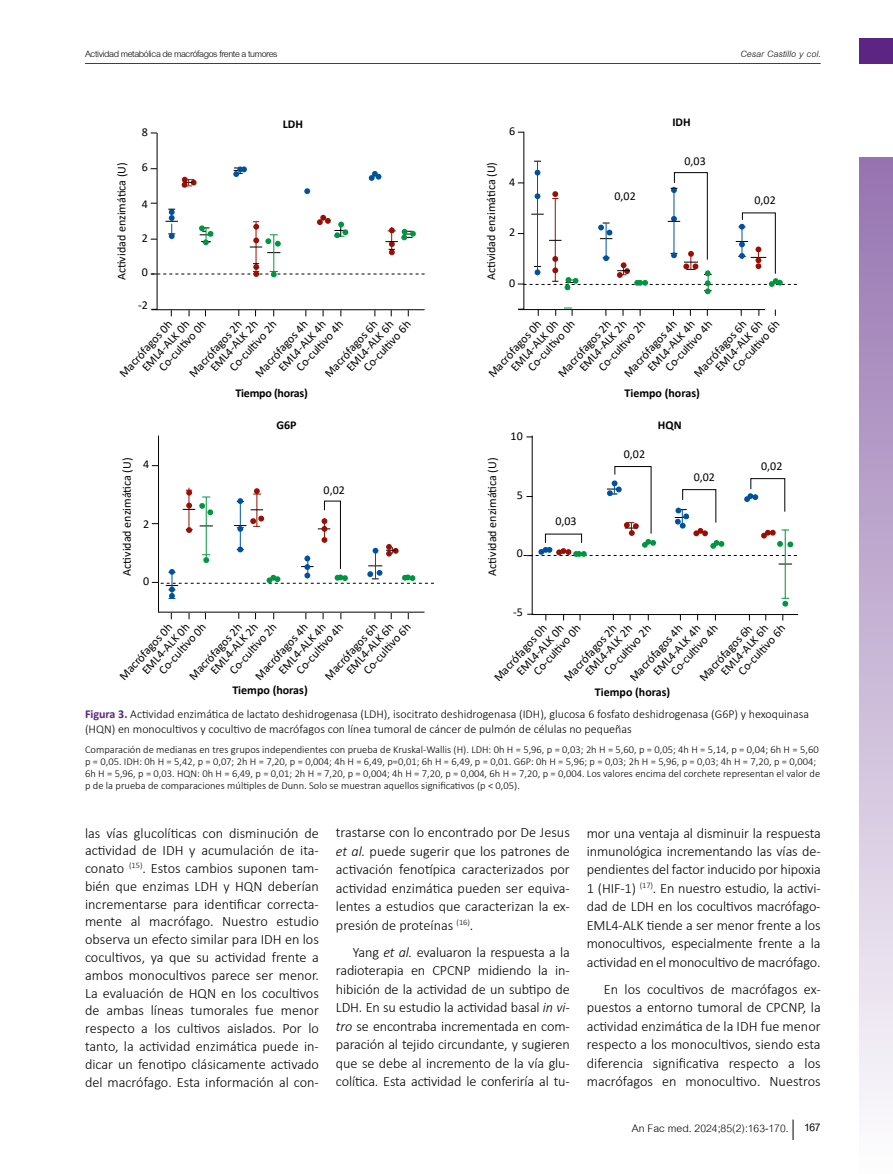
<style>
.page{position:relative;width:893px;height:1174px;background:#fff}
.page>*{position:absolute;margin:0;border:0;box-sizing:border-box;transform-origin:0 0}
.t1{font:15.9px "Cordia UPC";color:#000}
.t2{font:300 14.25px/18.5px "Calibri";letter-spacing:-.01em;color:#000;text-align:justify}
.t3{font:13.5px "Cordia UPC";letter-spacing:-.03em;color:#000}
.t4{font:italic 13.5px "Cordia UPC";color:#000}
.t5{font:12px/25px "Calibri";color:#000}
.t6{font:300 12px/14.4px "Calibri";color:#000}
.t7{font:700 12px "Calibri";color:#000}
.t8{font:700 12px "Calibri";letter-spacing:-.02em;color:#000}
.t9{font:300 10.5px/12px "Calibri";color:#000}
.s1{font-weight:700;color:#5c2483}
.s2{font-style:italic}
.s3{font-size:15.75px}
.s4{font-weight:700;font-size:15.75px}
</style>
<div class="page">
<div style="left:859px;top:157px;width:34px;height:1017px;background:linear-gradient(to bottom,#9673b0,#fefdfe)"></div>
<div style="left:859px;top:38px;width:34px;height:26px;background:#5c2483"></div>
<hr style="left:85px;top:63px;width:736px;height:1px;background:#5c2483">
<svg style="left:793px;top:1119px;width:1px;height:21px"></svg>
<svg style="left:150px;top:132px;width:275px;height:184px"></svg>
<svg style="left:517px;top:131px;width:280px;height:185px"></svg>
<svg style="left:158px;top:435px;width:267px;height:178px"></svg>
<svg style="left:152px;top:488px;width:282px;height:111px"></svg>
<svg style="left:531px;top:435px;width:268px;height:180px"></svg>
<hr style="left:785px;top:530px;width:1px;height:68px;background:#009641">
<svg style="left:524px;top:466px;width:273px;height:91px"></svg>
<svg style="left:782px;top:598px;width:7px;height:8px"></svg>
<p class="t3" style="left:85px;top:45px;width:194px">Actividad metabólica de macrófagos frente a tumores</p>
<p class="t4" style="left:740px;top:45px;width:82px">Cesar Castillo y col.</p>
<p class="t7" style="left:283px;top:116px;width:22px">LDH</p>
<p class="t5" style="left:142px;top:119px;width:8px">8</p>
<p class="t5" style="left:142px;top:154px;width:8px">6</p>
<p class="t5" style="left:142px;top:191px;width:8px">4</p>
<p class="t5" style="left:142px;top:225px;width:8px">2</p>
<p class="t5" style="left:109px;top:280px;width:120px;rotate:-90deg">Actividad enzimática (U)</p>
<p class="t5" style="left:142px;top:259px;width:8px">0</p>
<p class="t5" style="left:138px;top:292px;width:11px">-2</p>
<p class="t5" style="left:133px;top:344px;width:65px;text-indent:-31px;rotate:-48deg">Macrófagos 0h<br>Co-culti vo 0h</p>
<p class="t5" style="left:182px;top:367px;width:74px;rotate:-48deg">Macrófagos 2h</p>
<p class="t5" style="left:248px;top:367px;width:74px;rotate:-48deg">Macrófagos 4h</p>
<p class="t5" style="left:135px;top:361px;width:66px;rotate:-48deg">EML4-ALK 0h</p>
<p class="t5" style="left:216px;top:355px;width:65px;line-height:14px;text-indent:-13px;rotate:-48deg">EML4-ALK 2h<br>Co-culti vo 2h</p>
<p class="t5" style="left:284px;top:356px;width:65px;line-height:12.9px;text-indent:-12px;rotate:-48deg">EML4-ALK 4h<br>Co-culti vo 4h</p>
<p class="t5" style="left:351px;top:356px;width:65px;line-height:12.8px;text-indent:-12px;rotate:-48deg">EML4-ALK 6h<br>Co-culti vo 6h</p>
<p class="t5" style="left:317px;top:367px;width:74px;rotate:-48deg">Macrófagos 6h</p>
<p class="t8" style="left:235px;top:384px;width:74px">Tiempo (horas)</p>
<p class="t7" style="left:276px;top:416px;width:22px">G6P</p>
<p class="t5" style="left:114px;top:575px;width:120px;rotate:-90deg">Actividad enzimática (U)</p>
<p class="t5" style="left:143px;top:451px;width:8px">4</p>
<p class="t5" style="left:324px;top:477px;width:23px">0,02</p>
<p class="t5" style="left:143px;top:511px;width:8px">2</p>
<p class="t5" style="left:143px;top:568px;width:8px">0</p>
<p class="t5" style="left:133px;top:647px;width:65px;text-indent:-31px;rotate:-48deg">Macrófagos 0h<br>Co-culti vo 0h</p>
<p class="t5" style="left:182px;top:670px;width:74px;rotate:-48deg">Macrófagos 2h</p>
<p class="t5" style="left:248px;top:670px;width:74px;rotate:-48deg">Macrófagos 4h</p>
<p class="t5" style="left:135px;top:664px;width:66px;rotate:-48deg">EML4-ALK 0h</p>
<p class="t5" style="left:216px;top:658px;width:65px;line-height:14px;text-indent:-13px;rotate:-48deg">EML4-ALK 2h<br>Co-culti vo 2h</p>
<p class="t5" style="left:284px;top:659px;width:65px;line-height:12.9px;text-indent:-12px;rotate:-48deg">EML4-ALK 4h<br>Co-culti vo 4h</p>
<p class="t5" style="left:351px;top:659px;width:65px;line-height:12.8px;text-indent:-12px;rotate:-48deg">EML4-ALK 6h<br>Co-culti vo 6h</p>
<p class="t5" style="left:317px;top:670px;width:74px;rotate:-48deg">Macrófagos 6h</p>
<p class="t7" style="left:232px;top:682px;width:77px">Tiempo (horas)</p>
<p class="t5" style="left:509px;top:118px;width:8px">6</p>
<p class="t7" style="left:672px;top:113px;width:20px">IDH</p>
<p class="t5" style="left:684px;top:148px;width:23px">0,03</p>
<p class="t5" style="left:478px;top:280px;width:120px;rotate:-90deg">Actividad enzimática (U)</p>
<p class="t5" style="left:509px;top:169px;width:8px">4</p>
<p class="t5" style="left:614px;top:183px;width:23px">0,02</p>
<p class="t5" style="left:754px;top:187px;width:23px">0,02</p>
<p class="t5" style="left:509px;top:219px;width:8px">2</p>
<p class="t5" style="left:509px;top:270px;width:8px">0</p>
<p class="t5" style="left:502px;top:344px;width:65px;text-indent:-31px;rotate:-48deg">Macrófagos 0h<br>Co-culti vo 0h</p>
<p class="t5" style="left:551px;top:367px;width:74px;rotate:-48deg">Macrófagos 2h</p>
<p class="t5" style="left:617px;top:367px;width:74px;rotate:-48deg">Macrófagos 4h</p>
<p class="t5" style="left:504px;top:361px;width:66px;rotate:-48deg">EML4-ALK 0h</p>
<p class="t5" style="left:585px;top:355px;width:65px;line-height:14px;text-indent:-13px;rotate:-48deg">EML4-ALK 2h<br>Co-culti vo 2h</p>
<p class="t5" style="left:653px;top:356px;width:65px;line-height:12.9px;text-indent:-12px;rotate:-48deg">EML4-ALK 4h<br>Co-culti vo 4h</p>
<p class="t5" style="left:720px;top:356px;width:65px;line-height:12.8px;text-indent:-12px;rotate:-48deg">EML4-ALK 6h<br>Co-culti vo 6h</p>
<p class="t5" style="left:686px;top:367px;width:74px;rotate:-48deg">Macrófagos 6h</p>
<p class="t7" style="left:624px;top:384px;width:77px">Tiempo (horas)</p>
<p class="t5" style="left:479px;top:575px;width:120px;rotate:-90deg">Actividad enzimática (U)</p>
<p class="t5" style="left:511px;top:423px;width:14px">10</p>
<p class="t5" style="left:517px;top:482px;width:8px">5</p>
<p class="t5" style="left:517px;top:540px;width:8px">0</p>
<p class="t5" style="left:555px;top:508px;width:23px">0,03</p>
<p class="t5" style="left:624px;top:441px;width:23px">0,02</p>
<p class="t7" style="left:658px;top:416px;width:25px">HQN</p>
<p class="t5" style="left:694px;top:464px;width:23px">0,02</p>
<p class="t5" style="left:761px;top:453px;width:23px">0,02</p>
<p class="t5" style="left:513px;top:599px;width:11px">-5</p>
<p class="t5" style="left:507px;top:648px;width:65px;text-indent:-31px;rotate:-48deg">Macrófagos 0h<br>Co-culti vo 0h</p>
<p class="t5" style="left:556px;top:671px;width:74px;rotate:-48deg">Macrófagos 2h</p>
<p class="t5" style="left:622px;top:671px;width:74px;rotate:-48deg">Macrófagos 4h</p>
<p class="t5" style="left:509px;top:665px;width:66px;rotate:-48deg">EML4-ALK 0h</p>
<p class="t5" style="left:590px;top:659px;width:65px;line-height:14px;text-indent:-13px;rotate:-48deg">EML4-ALK 2h<br>Co-culti vo 2h</p>
<p class="t5" style="left:658px;top:660px;width:65px;line-height:12.9px;text-indent:-12px;rotate:-48deg">EML4-ALK 4h<br>Co-culti vo 4h</p>
<p class="t5" style="left:726px;top:660px;width:65px;line-height:12.8px;text-indent:-12px;rotate:-48deg">EML4-ALK 6h<br>Co-culti vo 6h</p>
<p class="t5" style="left:692px;top:671px;width:74px;rotate:-48deg">Macrófagos 6h</p>
<p class="t7" style="left:595px;top:683px;width:77px">Tiempo (horas)</p>
<p class="t6" style="left:85px;top:707px;width:726px"><span class="s1">Figura 3.</span> Actividad enzimática de lactato deshidrogenasa (LDH), isocitrato deshidrogenasa (IDH), glucosa 6 fosfato deshidrogenasa (G6P) y hexoquinasa (HQN) en monocultivos y cocultivo de macrófagos con línea tumoral de cáncer de pulmón de células no pequeñas</p>
<p class="t9" style="left:85px;top:743px;width:737px">Comparación de medianas en tres grupos independientes con prueba de Kruskal-Wallis (H). LDH: 0h H = 5,96, p = 0,03; 2h H = 5,60, p = 0,05; 4h H = 5,14, p = 0,04; 6h H = 5,60 p = 0,05. IDH: 0h H = 5,42, p = 0,07; 2h H = 7,20, p = 0,004; 4h H = 6,49, p=0,01; 6h H = 6,49, p = 0,01. G6P: 0h H = 5,96; p = 0,03; 2h H = 5,96, p = 0,03; 4h H = 7,20, p = 0,004; 6h H = 5,96, p = 0,03. HQN: 0h H = 6,49, p = 0,01; 2h H = 7,20, p = 0,004; 4h H = 7,20, p = 0,004, 6h H = 7,20, p = 0,004. Los valores encima del corchete representan el valor de p de la prueba de comparaciones múltiples de Dunn. Solo se muestran aquellos significativos (p &lt; 0,05).</p>
<p class="t2" style="left:85px;top:823px;width:235px;line-height:17.9px">las vías glucolíticas con disminución de actividad de IDH y acumulación de ita&shy;conato <sup>(15)</sup>. Estos cambios suponen tam&shy;bién que enzimas LDH y HQN deberían incrementarse para identificar correcta&shy;mente al macrófago. Nuestro estudio observa un efecto similar para IDH en los cocultivos, ya que su actividad frente a ambos monocultivos parece ser menor.<br>La evaluación de HQN en los cocultivos de ambas líneas tumorales fue menor respecto a los cultivos aislados. Por lo tanto, la actividad enzimática puede in&shy;dicar un fenotipo clásicamente activado del macrófago. Esta información al con-</p>
<p class="t2" style="left:336px;top:823px;width:235px">trastarse con lo encontrado por De Jesus <span class="s2">et al.</span> puede sugerir que los patrones de activación fenotípica caracterizados por actividad enzimática pueden ser equiva&shy;lentes a estudios que caracterizan la ex&shy;presión de proteínas <sup>(16)</sup>.</p>
<p class="t2" style="left:336px;top:942px;width:235px;text-indent:17px">Yang <span class="s2">et al.</span> evaluaron la respuesta a la radioterapia en CPCNP midiendo la in&shy;hibición de la actividad de un subtipo de LDH. En su estudio la actividad basal <span class="s2">in vi&shy;tro</span> se encontraba incrementada en com&shy;paración al tejido circundante, y sugieren que se debe al incremento de la vía glu&shy;colítica. Esta actividad le conferiría al tu-</p>
<p class="t2" style="left:587px;top:823px;width:235px">mor una ventaja al disminuir la respuesta inmunológica incrementando las vías de&shy;pendientes del factor inducido por hipoxia 1 (HIF-1) <sup>(17)</sup>. En nuestro estudio, la activi&shy;dad de LDH en los cocultivos macrófago-EML4-ALK tiende a ser menor frente a los monocultivos, especialmente frente a la actividad en el monocultivo de macrófago.</p>
<p class="t2" style="left:587px;top:979px;width:235px;text-indent:17px">En los cocultivos de macrófagos ex&shy;puestos a entorno tumoral de CPCNP, la actividad enzimática de la IDH fue menor respecto a los monocultivos, siendo esta diferencia significativa respecto a los macrófagos en monocultivo. Nuestros</p>
<p class="t1" style="left:632px;top:1117px;width:190px">An Fac med. 2024;85(2)<span class="s3">:163-170.</span> <span class="s4">167</span></p>
</div>
